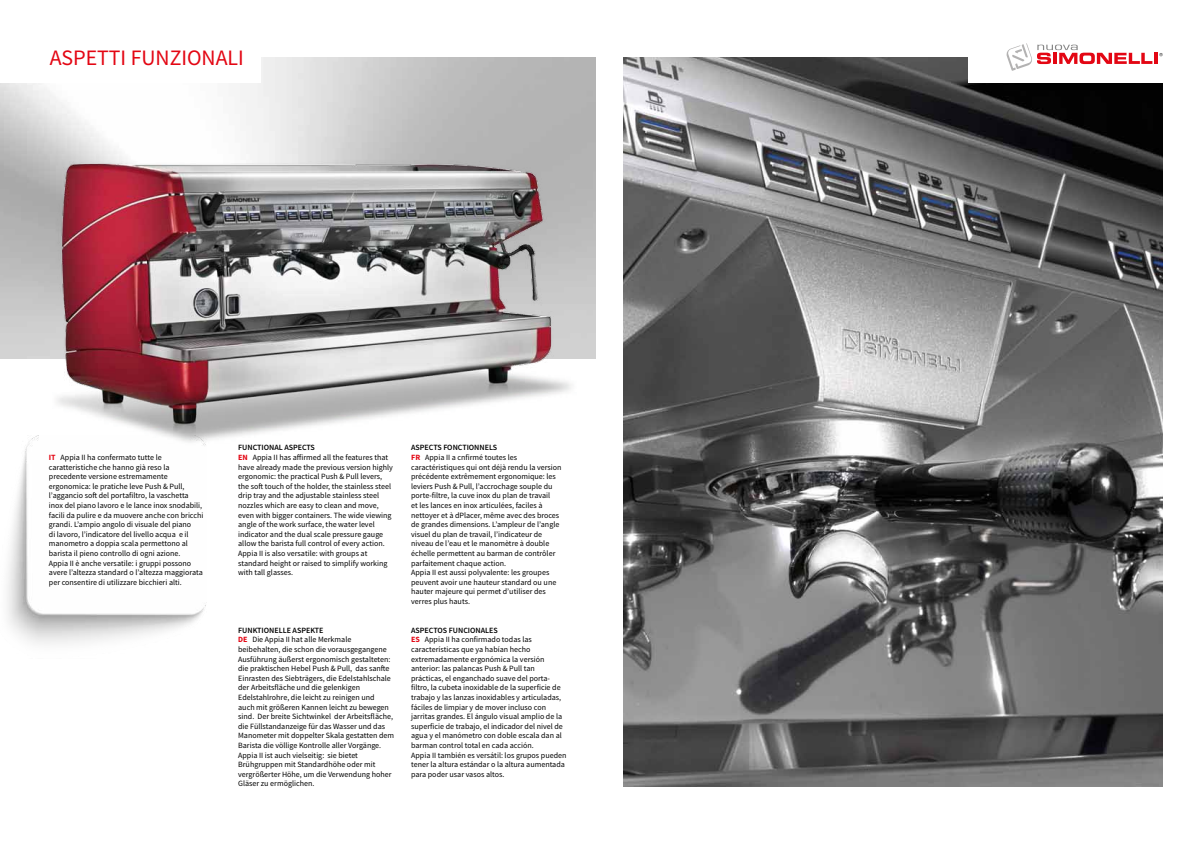
<style>
.page{position:relative;width:1191px;height:842px;background:#fff}
.page>*{position:absolute;margin:0;border:0;box-sizing:border-box;transform-origin:0 0}
.t1{font:22px "Source Sans Pro";color:#e30613}
.t2{font:8px/9.6px "Source Sans Pro";color:#000}
.t3{font:600 8px "Source Sans Pro";color:#000}
.s1{font-weight:700;color:#e30613}
.s2{font-weight:600}
</style>
<div class="page">
<img style="left:7px;top:435px;width:199px;height:209px">
<img style="left:47px;top:140px;width:541px;height:318px">
<img style="left:624px;top:57px;width:538px;height:729px">
<div style="left:968px;top:18px;width:223px;height:65px;background:#fff"></div>
<svg style="left:1006px;top:43px;width:156px;height:28px"></svg>
<h1 class="t1" style="left:50px;top:45px;width:196px">ASPETTI FUNZIONALI</h1>
<p class="t2" style="left:49px;top:453px;width:156px"><span class="s1">IT</span> Appia II ha confermato tutte le caratteristiche che hanno già reso la precedente versione estremamente ergonomica: le pratiche leve Push &amp; Pull, l’aggancio soft del portafiltro, la vaschetta inox del piano lavoro e le lance inox snodabili, facili da pulire e da muovere anche con bricchi grandi. L’ampio angolo di visuale del piano<br>di lavoro, l’indicatore del livello acqua e il manometro a doppia scala permettono al barista il pieno controllo di ogni azione.<br>Appia II è anche versatile: i gruppi possono avere l’altezza standard o l’altezza maggiorata per consentire di utilizzare bicchieri alti.</p>
<p class="t2" style="left:238px;top:443px;width:156px;text-indent:23px"><span class="s2">IONAL ASPECTS<br></span><span class="s1">EN</span> Appia II has affirmed all the features that have already made the previous version highly ergonomic: the practical Push &amp; Pull levers, the soft touch of the holder, the stainless steel drip tray and the adjustable stainless steel nozzles which are easy to clean and move, even with bigger containers. The wide viewing angle of the work surface, the water level indicator and the dual scale pressure gauge allow the barista full control of every action.<br>Appia II is also versatile: with groups at standard height or raised to simplify working with tall glasses.</p>
<p class="t3" style="left:411px;top:443px;width:10px">ASPECTS</p>
<p class="t3" style="left:443px;top:443px;width:6px">FONCT</p>
<p class="t3" style="left:238px;top:443px;width:6px">FUNCT</p>
<p class="t2" style="left:411px;top:443px;width:152px;text-indent:56px"><span class="s2">IONNELS<br></span><span class="s1">FR</span> Appia II a cnfirmé toutes les caractéristiques qui ont déjà rendu la version précédente extrêmement ergonomique: les leviers Push &amp; Pull, l’accrochage souple du porte-filtre, la cuve inox du plan de travail<br>et les lances en inox articulées, faciles à nettoyer et à dPlacer, même avec des broces de grandes dimensions. L’ampleur de l’angle visuel du plan de travail, l’indicateur de niveau de l’eau et le manomètre à double échelle permettent au barman de contrôler parfaitement chaque action.<br>Appia II est aussi polyvalente: les groupes peuvent avoir une hauteur standard ou une hauter majeure qui permet d’utiliser des verres plus hauts.</p>
<p class="t3" style="left:411px;top:625px;width:10px">ASPECTOS</p>
<p class="t3" style="left:449px;top:625px;width:6px">FUNC</p>
<p class="t2" style="left:238px;top:625px;width:157px;text-indent:54px"><span class="s2">ASPE KTE<br></span><span class="s1">DE</span> Die Appia II hat alle Merkmale beibehalten, die schon die vorausgegangene Ausführung äußerst ergonomisch gestalteten: die praktischen Hebel Push &amp; Pull, das sanfte Einrasten des Siebträgers, die Edelstahlschale der Arbeitsfläche und die gelenkigen Edelstahlrohre, die leicht zu reinigen und<br>auch mit größeren Kannen leicht zu bewegen sind. Der breite Sichtwinkel der Arbeitsfläche, die Füllstandanzeige für das Wasser und das Manometer mit doppelter Skala gestatten dem Barista die völlige Kontrolle aller Vorgänge.<br>Appia II ist auch vielseitig: sie bietet Brühgruppen mit Standardhöhe oder mit vergrößerter Höhe, um die Verwendung hoher Gläser zu ermöglichen.</p>
<p class="t3" style="left:238px;top:625px;width:6px">FUN</p>
<p class="t3" style="left:253px;top:625px;width:17px">KTIONELLE</p>
<p class="t2" style="left:411px;top:625px;width:157px;text-indent:57px"><span class="s2">IONALES<br></span><span class="s1">ES</span> Appia II ha confirmado todas las características que ya habían hecho extremadamente ergonómica la versión anterior: las palancas Push &amp; Pull tan prácticas, el enganchado suave del porta&shy;filtro, la cubeta inoxidable de la superficie de trabajo y las lanzas inoxidables y articuladas, fáciles de limpiar y de mover incluso con jarritas grandes. El ángulo visual amplio de la superficie de trabajo, el indicador del nivel de agua y el manómetro con doble escala dan al barman control total en cada acción.<br>Appia II también es versátil: los grupos pueden tener la altura estándar o la altura aumentada para poder usar vasos altos.</p>
</div>
